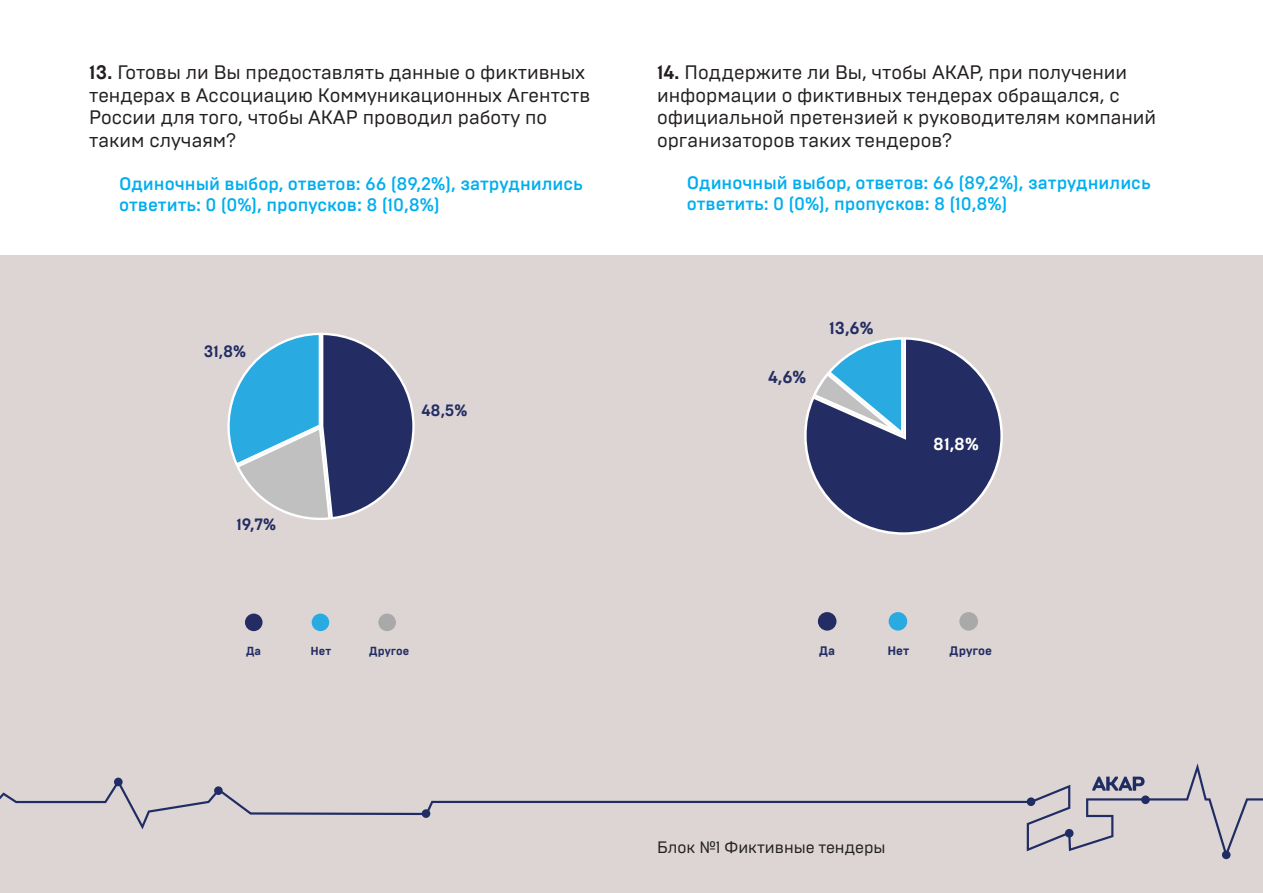
<style>
.page{position:relative;width:1263px;height:893px;background:#fff}
.page>*{position:absolute;margin:0;border:0;box-sizing:border-box;transform-origin:0 0}
.t1{font:19.5px/22.5px "Brutal Type";color:#231f20}
.t2{font:500 18px/21px "Brutal Type";color:#00aeef}
.t3{font:700 17.25px "Brutal Type";color:#232c63}
.t4{font:700 17.25px "Brutal Type";color:#fff}
.t5{font:16.5px "Brutal Type";color:#231f20}
.t6{font:700 16.35px "Brutal Type";color:#232c63}
.t7{font:700 12.3px "Brutal Type";color:#232c63}
.t8{font:700 11.7px "Brutal Type";color:#232c63}
.s1{font-weight:700}
</style>
<div class="page">
<div style="left:0;top:255px;width:1263px;height:638px;background:#dcd5d3"></div>
<svg style="left:0;top:763px;width:1263px;height:95px"></svg>
<div style="left:1222px;top:850px;width:8px;height:9px;background:#202c64;border-radius:50%"></div>
<svg style="left:227px;top:333px;width:188px;height:187px"></svg>
<div style="left:312px;top:614px;width:17px;height:17px;background:#29aae1;border-radius:50%"></div>
<div style="left:245px;top:614px;width:17px;height:17px;background:#232c63;border-radius:50%"></div>
<div style="left:378px;top:614px;width:18px;height:17px;background:#a8a9a8;border-radius:50%"></div>
<svg style="left:804px;top:337px;width:199px;height:198px"></svg>
<div style="left:889px;top:612px;width:18px;height:19px;background:#29aae1;border-radius:50%"></div>
<div style="left:818px;top:612px;width:18px;height:19px;background:#232c63;border-radius:50%"></div>
<div style="left:959px;top:612px;width:19px;height:19px;background:#a8a9a8;border-radius:50%"></div>
<p class="t1" style="left:89px;top:61px;width:502px"><span class="s1">13.</span> Готовы ли Вы предоставлять данные о фиктивных тендерах в Ассоциацию Коммуникационных Агентств России для того, чтобы АКАР проводил работу по таким случаям?</p>
<p class="t2" style="left:119px;top:174px;width:465px">Одиночный выбор, ответов: 66 (89,2%), затруднились ответить: 0 (0%), пропусков: 8 (10,8%)</p>
<p class="t6" style="left:204px;top:341px;width:44px">31,8%</p>
<p class="t6" style="left:237px;top:515px;width:41px">19,7%</p>
<p class="t6" style="left:421px;top:400px;width:48px">48,5%</p>
<p class="t8" style="left:246px;top:643px;width:17px">Да</p>
<p class="t8" style="left:310px;top:643px;width:22px">Нет</p>
<p class="t8" style="left:369px;top:643px;width:42px">Другое</p>
<p class="t1" style="left:657px;top:61px;width:501px"><span class="s1">14.</span> Поддержите ли Вы, чтобы АКАР, при получении информации о фиктивных тендерах обращался, с официальной претензией к руководителям компаний организаторов таких тендеров?</p>
<p class="t2" style="left:687px;top:172px;width:465px">Одиночный выбор, ответов: 66 (89,2%), затруднились ответить: 0 (0%), пропусков: 8 (10,8%)</p>
<p class="t3" style="left:768px;top:366px;width:40px">4,6%</p>
<p class="t3" style="left:829px;top:317px;width:46px">13,6%</p>
<p class="t4" style="left:933px;top:433px;width:47px">81,8%</p>
<p class="t7" style="left:819px;top:643px;width:17px">Да</p>
<p class="t7" style="left:887px;top:643px;width:23px">Нет</p>
<p class="t7" style="left:949px;top:643px;width:44px">Другое</p>
<p class="t5" style="left:657px;top:837px;width:230px">Блок №1 Фиктивные тендеры</p>
</div>
